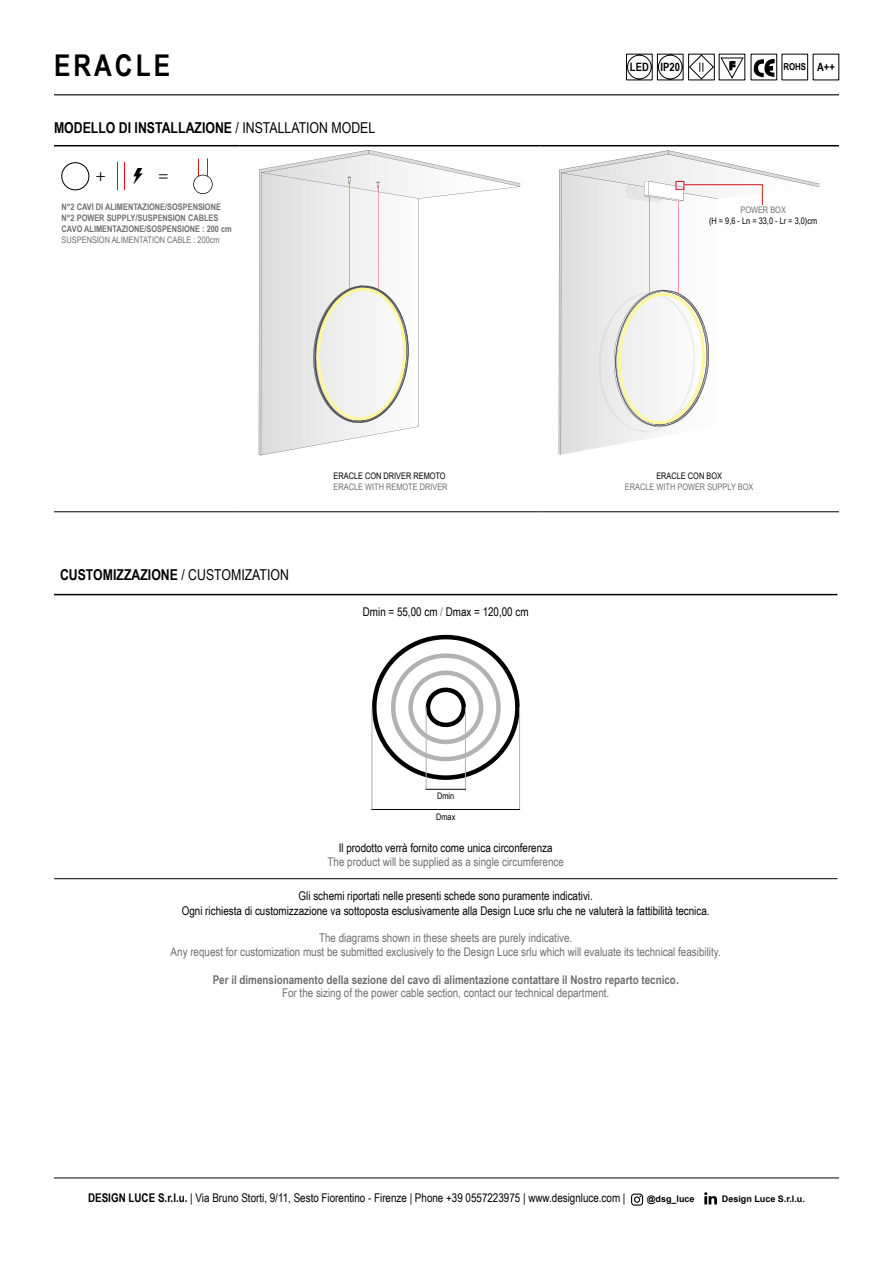
<style>
.page{position:relative;width:893px;height:1263px;background:#fff}
.page>*{position:absolute;margin:0;border:0;box-sizing:border-box;transform-origin:0 0}
.t1{font:700 30px "Arial Narrow";letter-spacing:.1em;color:#000}
.t2{font:18px "Minion Pro";color:#000}
.t3{font:700 15px "Arial Narrow";color:#000}
.t4{font:12px/14.4px "Arial Narrow";color:#000;text-align:center}
.t5{font:12px/14.4px "Arial Narrow";color:#706f6f;text-align:center}
.t6{font:700 12px "Arial Narrow";color:#706f6f}
.t7{font:700 11.55px "Arial Narrow";color:#000}
.t8{font:700 9.6px "Arial Narrow";color:#000}
.t9{font:700 9px/10.8px "Arial Narrow";color:#706f6f}
.t10{font:9px "Arial Narrow";color:#706f6f}
.t11{font:9px "Arial Narrow";color:#000}
.t12{font:700 9px "Arial";color:#000}
.s1{font-weight:400}
.s2{color:#706f6f}
.s3{font-size:11.55px}
.s4{font-weight:700}
</style>
<div class="page">
<svg style="left:626px;top:54px;width:213px;height:42px"></svg>
<hr style="left:54px;top:94px;width:785px;height:1px;background:#000">
<svg style="left:631px;top:1193px;width:12px;height:12px"></svg>
<svg style="left:704px;top:1192px;width:13px;height:12px"></svg>
<hr style="left:54px;top:1177px;width:785px;height:1px;background:#000">
<hr style="left:54px;top:145px;width:186px;height:1px;background:#000">
<hr style="left:240px;top:145px;width:299px;height:1px;background:#000">
<hr style="left:539px;top:145px;width:300px;height:1px;background:#000">
<hr style="left:54px;top:511px;width:186px;height:1px;background:#000">
<hr style="left:240px;top:511px;width:299px;height:1px;background:#000">
<hr style="left:539px;top:511px;width:300px;height:1px;background:#000">
<svg style="left:61px;top:162px;width:28px;height:28px"></svg>
<svg style="left:117px;top:163px;width:1px;height:27px"></svg>
<svg style="left:124px;top:163px;width:1px;height:27px"></svg>
<img style="left:133px;top:169px;width:10px;height:15px">
<svg style="left:193px;top:158px;width:20px;height:36px"></svg>
<svg style="left:259px;top:150px;width:261px;height:306px"></svg>
<svg style="left:559px;top:150px;width:261px;height:305px"></svg>
<hr style="left:54px;top:594px;width:783px;height:1px;background:#000">
<hr style="left:54px;top:878px;width:783px;height:1px;background:#000">
<svg style="left:370px;top:593px;width:152px;height:287px"></svg>
<h1 class="t1" style="left:54px;top:43px;width:118px">ERACLE</h1>
<p class="t3" style="left:54px;top:116px;width:323px">MODELLO DI INSTALLAZIONE <span class="s1">/ INSTALLATION MODEL</span></p>
<h2 class="t2" style="left:95px;top:163px;width:12px">+</h2>
<h2 class="t2" style="left:158px;top:163px;width:12px">=</h2>
<p class="t9" style="left:62px;top:201px;width:172px">N°2 CAVI DI ALIMENTAZIONE/SOSPENSIONE<br>N°2 POWER SUPPLY/SUSPENSION CABLES<br>CAVO ALIMENTAZIONE/SOSPENSIONE : 200 cm</p>
<p class="t10" style="left:62px;top:233px;width:160px">SUSPENSION ALIMENTATION CABLE : 200cm</p>
<p class="t3" style="left:60px;top:564px;width:230px">CUSTOMIZZAZIONE <span class="s1">/ CUSTOMIZATION</span></p>
<p class="t11" style="left:333px;top:469px;width:114px">ERACLE CON DRIVER REMOTO</p>
<p class="t10" style="left:334px;top:480px;width:115px">ERACLE WITH REMOTE DRIVER</p>
<p class="t4" style="left:363px;top:604px;width:167px">Dmin = 55,00 cm <span class="s2">/</span> Dmax = 120,00 cm</p>
<p class="t7" style="left:630px;top:58px;width:52px">LED IP20</p>
<p class="t8" style="left:783px;top:59px;width:53px">ROHS <span class="s3">A++</span></p>
<p class="t10" style="left:740px;top:203px;width:47px">POWER BOX</p>
<p class="t11" style="left:709px;top:214px;width:110px">(H = 9,6 - Ln = 33,0 - Lr = 3,0)cm</p>
<p class="t11" style="left:656px;top:469px;width:67px">ERACLE CON BOX</p>
<p class="t10" style="left:625px;top:480px;width:130px">ERACLE WITH POWER SUPPLY BOX</p>
<p class="t11" style="left:437px;top:789px;width:19px">Dmin</p>
<p class="t11" style="left:436px;top:810px;width:21px">Dmax</p>
<p class="t4" style="left:339px;top:840px;width:215px">Il prodotto verrà fornito come unica circonferenza</p>
<p class="t5" style="left:328px;top:854px;width:238px">The product will be supplied as a single circumference</p>
<p class="t4" style="left:182px;top:888px;width:529px">Gli schemi riportati nelle presenti schede sono puramente indicativi.<br>Ogni richiesta di customizzazione va sottoposta esclusivamente alla Design Luce srlu che ne valuterà la fattibilità tecnica.</p>
<p class="t5" style="left:171px;top:930px;width:552px">The diagrams shown in these sheets are purely indicative.<br>Any request for customization must be submitted exclusively to the Design Luce srlu which will evaluate its technical feasibility.</p>
<p class="t6" style="left:213px;top:970px;width:467px">Per il dimensionamento della sezione del cavo di alimentazione contattare il Nostro reparto tecnico.</p>
<p class="t5" style="left:282px;top:985px;width:329px">For the sizing of the power cable section, contact our technical department.</p>
<p class="t4" style="left:88px;top:1190px;width:539px"><span class="s4">DESIGN LUCE S.r.l.u.</span> | Via Bruno Storti, 9/11, Sesto Fiorentino - Firenze | Phone +39 0557223975 | www.designluce.com |</p>
<p class="t12" style="left:647px;top:1193px;width:49px">@dsg_luce</p>
<p class="t12" style="left:722px;top:1192px;width:85px">Design Luce S.r.l.u.</p>
</div>
